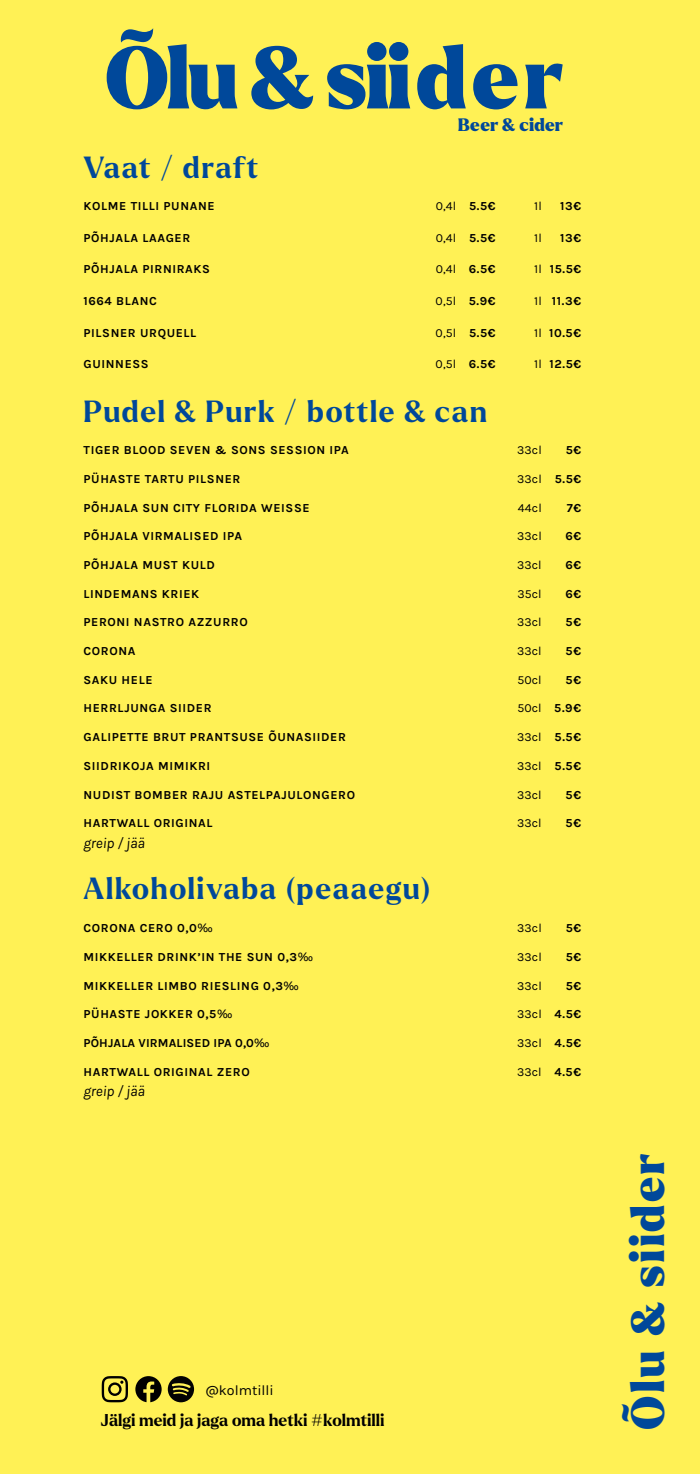
<style>
.page{position:relative;width:700px;height:1474px;background:#fff}
.page>*{position:absolute;margin:0;border:0;box-sizing:border-box;transform-origin:0 0}
.t1{font:900 85.75px "Larken";letter-spacing:-.04em;color:#00489a}
.t2{font:900 45.5px "Larken";letter-spacing:.05em;color:#00489a}
.t3{font:700 29.75px "Larken";letter-spacing:.045em;color:#00489a}
.t4{font:900 17.5px "Larken";letter-spacing:.01em;color:#00489a}
.t5{font:700 16.62px "Larken";color:#000}
.t6{font:italic 200 14.88px "Karla";letter-spacing:-.01em;color:#000}
.t7{font:14.17px "Karla";color:#000}
.t8{font:700 12.25px "Karla";letter-spacing:.05em;color:#000}
.t9{font:12.25px "Karla";letter-spacing:.01em;color:#000}
.t10{font:700 12.25px "Karla";letter-spacing:.01em;color:#000}
</style>
<div class="page">
<div style="left:0;top:0;width:699px;height:1473px;background:#fff155"></div>
<svg style="left:102px;top:1376px;width:26px;height:26px"></svg>
<svg style="left:135px;top:1376px;width:27px;height:26px"></svg>
<svg style="left:168px;top:1376px;width:26px;height:26px"></svg>
<h1 class="t1" style="left:105px;top:22px;width:460px">Õlu &amp; siider</h1>
<h3 class="t4" style="left:458px;top:113px;width:107px">Beer &amp; cider</h3>
<h3 class="t3" style="left:84px;top:147px;width:176px">Vaat / draft</h3>
<p class="t8" style="left:84px;top:199px;width:132px">KOLME TILLI PUNANE</p>
<p class="t9" style="left:435px;top:199px;width:22px">0,4l</p>
<p class="t8" style="left:469px;top:199px;width:28px">5.5€</p>
<p class="t9" style="left:534px;top:199px;width:9px">1l</p>
<p class="t8" style="left:560px;top:199px;width:22px">13€</p>
<p class="t8" style="left:84px;top:230px;width:108px">PÕHJALA LAAGER</p>
<p class="t8" style="left:84px;top:262px;width:128px">PÕHJALA PIRNIRAKS</p>
<p class="t9" style="left:435px;top:230px;width:22px">0,4l</p>
<p class="t9" style="left:435px;top:262px;width:22px">0,4l</p>
<p class="t8" style="left:469px;top:230px;width:28px">5.5€</p>
<p class="t8" style="left:468px;top:262px;width:28px">6.5€</p>
<p class="t9" style="left:534px;top:230px;width:9px">1l</p>
<p class="t9" style="left:534px;top:262px;width:9px">1l</p>
<p class="t8" style="left:560px;top:230px;width:22px">13€</p>
<p class="t8" style="left:549px;top:262px;width:33px">15.5€</p>
<p class="t8" style="left:84px;top:294px;width:75px">1664 BLANC</p>
<p class="t8" style="left:84px;top:325px;width:114px">PILSNER URQUELL</p>
<p class="t8" style="left:84px;top:357px;width:67px">GUINNESS</p>
<p class="t9" style="left:435px;top:294px;width:22px">0,5l</p>
<p class="t9" style="left:435px;top:325px;width:22px">0,5l</p>
<p class="t9" style="left:435px;top:357px;width:22px">0,5l</p>
<p class="t8" style="left:468px;top:294px;width:28px">5.9€</p>
<p class="t8" style="left:469px;top:325px;width:28px">5.5€</p>
<p class="t8" style="left:468px;top:357px;width:28px">6.5€</p>
<p class="t9" style="left:534px;top:294px;width:9px">1l</p>
<p class="t9" style="left:534px;top:325px;width:9px">1l</p>
<p class="t9" style="left:534px;top:357px;width:9px">1l</p>
<p class="t8" style="left:552px;top:294px;width:31px">11.3€</p>
<p class="t8" style="left:549px;top:325px;width:34px">10.5€</p>
<p class="t8" style="left:549px;top:357px;width:33px">12.5€</p>
<h3 class="t3" style="left:84px;top:391px;width:405px">Pudel &amp; Purk / bottle &amp; can</h3>
<p class="t8" style="left:83px;top:443px;width:267px">TIGER BLOOD SEVEN &amp; SONS SESSION IPA</p>
<p class="t9" style="left:517px;top:443px;width:26px">33cl</p>
<p class="t8" style="left:565px;top:443px;width:17px">5€</p>
<p class="t8" style="left:84px;top:471px;width:158px">PÜHASTE TARTU PILSNER</p>
<p class="t9" style="left:517px;top:471px;width:26px">33cl</p>
<p class="t8" style="left:554px;top:471px;width:28px">5.5€</p>
<p class="t8" style="left:84px;top:500px;width:227px">PÕHJALA SUN CITY FLORIDA WEISSE</p>
<p class="t9" style="left:518px;top:500px;width:25px">44cl</p>
<p class="t8" style="left:566px;top:500px;width:16px">7€</p>
<p class="t8" style="left:83px;top:529px;width:160px">PÕHJALA VIRMALISED IPA</p>
<p class="t9" style="left:517px;top:529px;width:26px">33cl</p>
<p class="t8" style="left:565px;top:529px;width:17px">6€</p>
<p class="t8" style="left:83px;top:557px;width:133px">PÕHJALA MUST KULD</p>
<p class="t9" style="left:517px;top:557px;width:26px">33cl</p>
<p class="t8" style="left:565px;top:557px;width:17px">6€</p>
<p class="t8" style="left:83px;top:586px;width:117px">LINDEMANS KRIEK</p>
<p class="t9" style="left:517px;top:586px;width:26px">35cl</p>
<p class="t8" style="left:565px;top:586px;width:17px">6€</p>
<p class="t8" style="left:83px;top:615px;width:166px">PERONI NASTRO AZZURRO</p>
<p class="t9" style="left:517px;top:615px;width:26px">33cl</p>
<p class="t8" style="left:565px;top:615px;width:17px">5€</p>
<p class="t8" style="left:83px;top:644px;width:53px">CORONA</p>
<p class="t9" style="left:517px;top:644px;width:26px">33cl</p>
<p class="t8" style="left:565px;top:644px;width:17px">5€</p>
<p class="t8" style="left:565px;top:672px;width:17px">5€</p>
<p class="t8" style="left:554px;top:701px;width:28px">5.9€</p>
<p class="t8" style="left:554px;top:730px;width:28px">5.5€</p>
<p class="t9" style="left:517px;top:672px;width:26px">50cl</p>
<p class="t9" style="left:517px;top:701px;width:26px">50cl</p>
<p class="t9" style="left:517px;top:730px;width:26px">33cl</p>
<p class="t8" style="left:83px;top:672px;width:70px">SAKU HELE</p>
<p class="t8" style="left:83px;top:701px;width:129px">HERRLJUNGA SIIDER</p>
<p class="t8" style="left:83px;top:730px;width:264px">GALIPETTE BRUT PRANTSUSE ÕUNASIIDER</p>
<p class="t8" style="left:83px;top:759px;width:128px">SIIDRIKOJA MIMIKRI</p>
<p class="t9" style="left:517px;top:759px;width:26px">33cl</p>
<p class="t8" style="left:554px;top:759px;width:28px">5.5€</p>
<p class="t8" style="left:83px;top:787px;width:273px">NUDIST BOMBER RAJU ASTELPAJULONGERO</p>
<p class="t9" style="left:517px;top:787px;width:26px">33cl</p>
<p class="t8" style="left:565px;top:787px;width:17px">5€</p>
<p class="t8" style="left:83px;top:816px;width:130px">HARTWALL ORIGINAL</p>
<p class="t9" style="left:517px;top:816px;width:26px">33cl</p>
<p class="t8" style="left:565px;top:816px;width:17px">5€</p>
<p class="t6" style="left:84px;top:834px;width:63px">greip / jää</p>
<h3 class="t3" style="left:84px;top:869px;width:348px">Alkoholivaba (peaaegu)</h3>
<p class="t8" style="left:83px;top:920px;width:131px">CORONA CERO 0,0‰</p>
<p class="t9" style="left:517px;top:920px;width:26px">33cl</p>
<p class="t8" style="left:565px;top:920px;width:17px">5€</p>
<p class="t8" style="left:83px;top:949px;width:231px">MIKKELLER DRINK’IN THE SUN 0,3‰</p>
<p class="t9" style="left:517px;top:949px;width:26px">33cl</p>
<p class="t8" style="left:565px;top:949px;width:17px">5€</p>
<p class="t8" style="left:84px;top:978px;width:217px">MIKKELLER LIMBO RIESLING 0,3‰</p>
<p class="t9" style="left:517px;top:978px;width:26px">33cl</p>
<p class="t8" style="left:565px;top:978px;width:17px">5€</p>
<p class="t8" style="left:84px;top:1007px;width:150px">PÜHASTE JOKKER 0,5‰</p>
<p class="t9" style="left:517px;top:1007px;width:26px">33cl</p>
<p class="t8" style="left:554px;top:1007px;width:28px">4.5€</p>
<p class="t10" style="left:83px;top:1035px;width:187px">PÕHJALA VIRMALISED IPA 0,0‰</p>
<p class="t9" style="left:517px;top:1035px;width:26px">33cl</p>
<p class="t8" style="left:554px;top:1035px;width:28px">4.5€</p>
<p class="t8" style="left:83px;top:1064px;width:168px">HARTWALL ORIGINAL ZERO</p>
<p class="t9" style="left:517px;top:1064px;width:26px">33cl</p>
<p class="t8" style="left:554px;top:1064px;width:28px">4.5€</p>
<p class="t6" style="left:84px;top:1081px;width:63px">greip / jää</p>
<p class="t7" style="left:205px;top:1381px;width:70px">@kolmtilli</p>
<h3 class="t5" style="left:101px;top:1409px;width:285px">Jälgi meid ja jaga oma hetki #kolmtilli</h3>
<h2 class="t2" style="left:618px;top:1429px;width:277px;rotate:-90deg">Õlu &amp; siider</h2>
</div>
